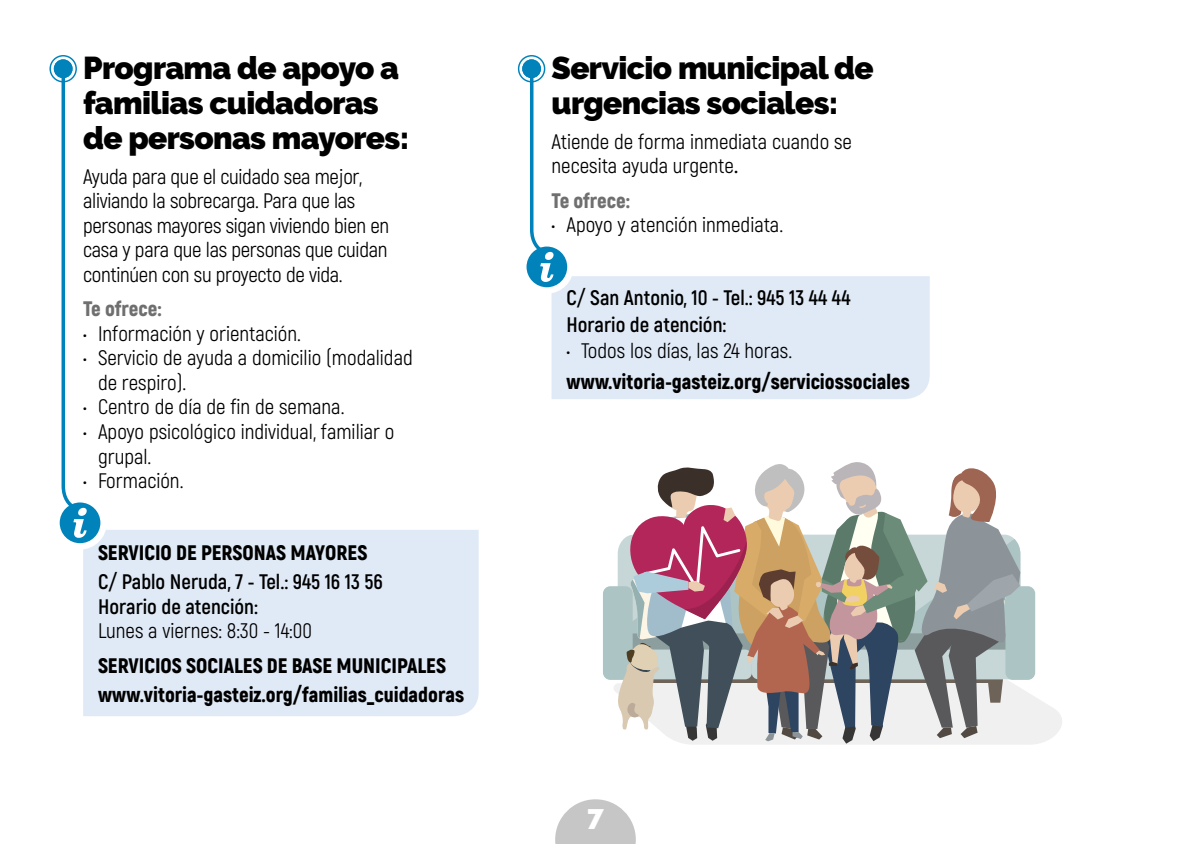
<style>
.page{position:relative;width:1191px;height:844px;background:#fff}
.page>*{position:absolute;margin:0;border:0;box-sizing:border-box;transform-origin:0 0}
.t1{font:900 31.5px/35px "Raleway";letter-spacing:-.02em;color:#000}
.t2{font:900 28px "Raleway";color:#fff}
.t3{font:21px/24.5px "Akrobat";color:#000}
.t4{font:900 21px/29.4px "Akrobat";color:#000}
.t5{font:700 21px/26.2px "Akrobat";color:#000}
.t6{font:900 21px "Akrobat";color:#706f6f}
.s1{font-weight:700}
</style>
<div class="page">
<svg style="left:555px;top:799px;width:81px;height:44px"></svg>
<div style="left:522px;top:59px;width:19px;height:19px;background:#0082bb;border-radius:50%"></div>
<div style="left:518px;top:55px;width:27px;height:27px;border:1px solid #0082bb;border-radius:50%"></div>
<div style="left:522px;top:59px;width:19px;height:19px;border:4px solid #0082bb;border-radius:50%"></div>
<div style="left:551px;top:276px;width:378px;height:123px;background:#e0eaf6"></div>
<div style="left:54px;top:59px;width:19px;height:19px;background:#0082bb;border-radius:50%"></div>
<div style="left:49px;top:55px;width:28px;height:27px;border:1px solid #0082bb;border-radius:50%"></div>
<div style="left:54px;top:59px;width:19px;height:19px;border:4px solid #0082bb;border-radius:50%"></div>
<div style="left:83px;top:530px;width:396px;height:186px;background:#e0eaf6"></div>
<svg style="left:57px;top:499px;width:47px;height:47px"></svg>
<div style="left:53px;top:496px;width:54px;height:53px;border:6px solid #fff;border-radius:50%"></div>
<svg style="left:523px;top:243px;width:47px;height:47px"></svg>
<div style="left:520px;top:240px;width:53px;height:53px;border:6px solid #fff;border-radius:50%"></div>
<svg style="left:60px;top:70px;width:27px;height:467px"></svg>
<svg style="left:528px;top:63px;width:25px;height:219px"></svg>
<div style="left:603px;top:586px;width:29px;height:93px;background:#adc4c4;border-radius:7px"></div>
<svg style="left:612px;top:462px;width:450px;height:282px"></svg>
<h1 class="t1" style="left:83px;top:51px;width:328px">Programa de apoyo a familias cuidadoras de personas mayores:</h1>
<p class="t3" style="left:83px;top:164px;width:307px">Ayuda para que el cuidado sea mejor, aliviando la sobrecarga. Para que las personas mayores sigan viviendo bien en casa y para que las personas que cuidan continúen con su proyecto de vida.</p>
<p class="t6" style="left:83px;top:295px;width:80px">Te ofrece:</p>
<p class="t3" style="left:83px;top:321px;width:219px">• Información y orientación.</p>
<p class="t3" style="left:98px;top:346px;width:316px;text-indent:-15px">• Servicio de ayuda a domicilio (modalidad de respiro).</p>
<p class="t3" style="left:83px;top:395px;width:263px">• Centro de día de fin de semana.</p>
<p class="t3" style="left:98px;top:419px;width:298px;text-indent:-15px">• Apoyo psicológico individual, familiar o grupal.</p>
<p class="t3" style="left:83px;top:468px;width:102px">• Formación.</p>
<p class="t4" style="left:98px;top:537px;width:271px">SERVICIO DE PERSONAS MAYORES</p>
<p class="t5" style="left:98px;top:569px;width:286px;line-height:24.5px">C/ Pablo Neruda, 7 - Tel.: 945 16 13 56<br>Horario de atención:</p>
<p class="t3" style="left:98px;top:618px;width:216px">Lunes a viernes: 8:30 - 14:00</p>
<p class="t4" style="left:98px;top:650px;width:367px">SERVICIOS SOCIALES DE BASE MUNICIPALES www.vitoria-gasteiz.org/familias_cuidadoras</p>
<h1 class="t1" style="left:551px;top:51px;width:323px">Servicio municipal de urgencias sociales:</h1>
<p class="t3" style="left:551px;top:129px;width:302px">Atiende de forma inmediata cuando se necesita ayuda urgente<span class="s1">.</span></p>
<p class="t6" style="left:551px;top:187px;width:80px">Te ofrece:</p>
<p class="t3" style="left:551px;top:213px;width:233px">• Apoyo y atención inmediata.</p>
<p class="t5" style="left:566px;top:285px;width:286px">C/ San Antonio, 10 - Tel.: 945 13 44 44<br>Horario de atención:</p>
<p class="t3" style="left:566px;top:338px;width:227px">• Todos los días, las 24 horas.</p>
<p class="t4" style="left:566px;top:367px;width:345px">www.vitoria-gasteiz.org/serviciossociales</p>
<h2 class="t2" style="left:587px;top:802px;width:18px">7</h2>
</div>
